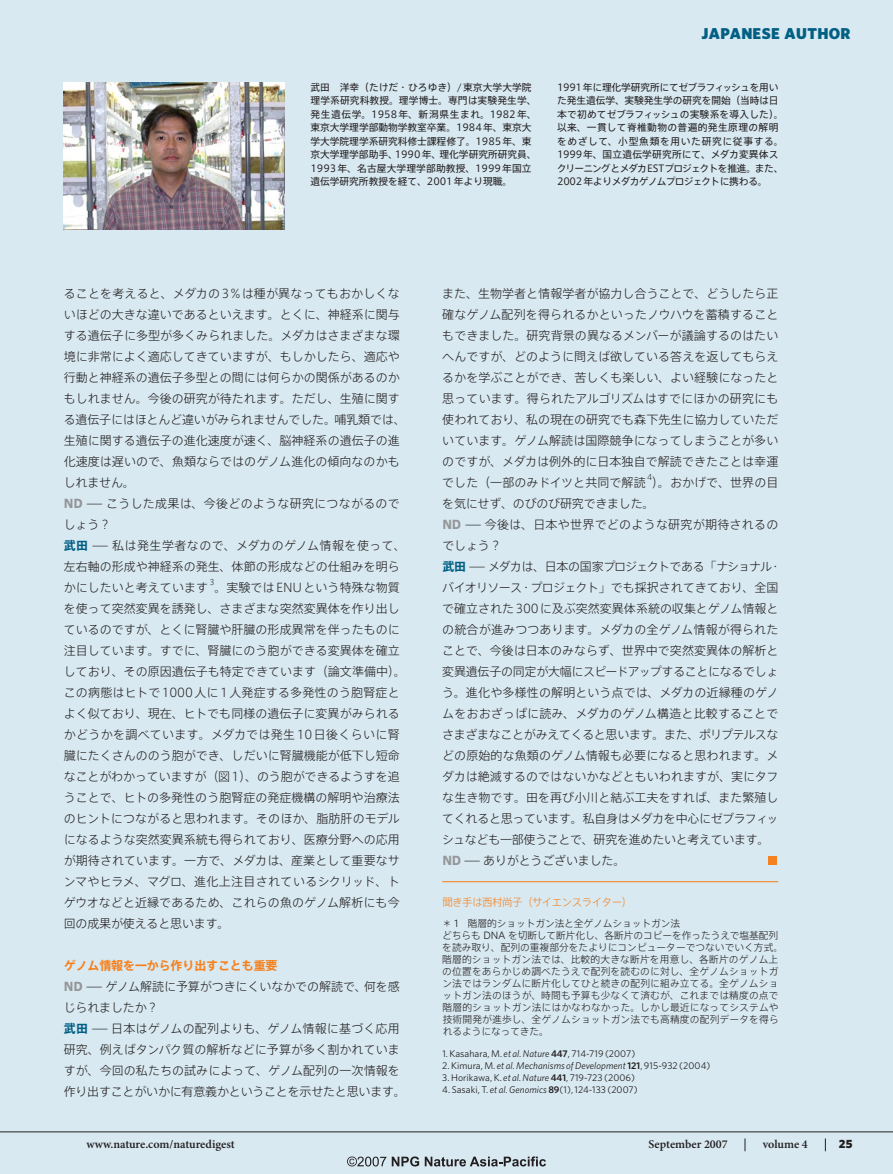
<style>
.page{position:relative;width:893px;height:1174px;background:#d8e9f1}
.page>*{position:absolute;margin:0;border:0;box-sizing:border-box;transform-origin:0 0}
.t1{font:900 15.75px "Whitney";letter-spacing:.02em;color:#015f84}
.t2{font:300 12px/21px "Axis Std";color:#231f20}
.t3{font:300 12px/21px "Axis Std";color:#231f20;scale:1.5 1}
.t4{font:600 12px "Minion Pro";color:#231f20}
.t5{font:900 12px "Whitney";color:#231f20}
.t6{font:300 10.5px "Axis Std";letter-spacing:-.05em;color:#f58220}
.t7{font:9.75px/13.5px "Axis Std";letter-spacing:-.005em;color:#231f20}
.t8{font:300 9.75px/12px "Axis Std";letter-spacing:.015em;color:#231f20}
.t9{font:9.75px "Whitney";letter-spacing:.005em;color:#231f20}
.t10{font:italic 9.75px "Whitney";letter-spacing:.005em;color:#231f20}
.t11{font:300 7.8px "Axis Std";color:#231f20}
.s1{font-weight:800;color:#939598}
.s2{font-weight:700;color:#015f84}
.s3{font-weight:700;color:#f58220}
.s4{font-family:"Whitney";font-weight:400;font-size:10.8px}
.s5{font-style:italic}
.s6{font-weight:600}
.s7{font-style:normal}
.s8{font-weight:600;font-style:normal}
</style>
<div class="page">
<img style="left:64px;top:82px;width:221px;height:148px">
<hr style="left:0;top:1131px;width:893px;height:1px;background:#231f20">
<hr style="left:442px;top:881px;width:336px;height:1px;background:#f58220">
<div style="left:768px;top:856px;width:9px;height:8px;background:#f58220"></div>
<svg style="left:825px;top:1138px;width:1px;height:13px"></svg>
<svg style="left:745px;top:1138px;width:1px;height:13px"></svg>
<svg style="left:347px;top:1156px;width:39px;height:10px"></svg>
<svg style="left:392px;top:1156px;width:27px;height:10px"></svg>
<svg style="left:425px;top:1156px;width:121px;height:10px"></svg>
<h1 class="t1" style="left:701px;top:24px;width:151px">JAPANESE AUTHOR</h1>
<p class="t7" style="left:310px;top:80px;width:228px">武田　洋幸（たけだ・ひろゆき）/東京大学大学院理学系研究科教授。理学博士。専門は実験発生学、発生遺伝学。1958 年、新潟県生まれ。1982 年、東京大学理学部動物学教室卒業。1984年、東京大学大学院理学系研究科修士課程修了。1985年、東京大学理学部助手、1990年、理化学研究所研究員、<br>1993年、名古屋大学理学部助教授、1999年国立遺伝学研究所教授を経て、2001年より現職。</p>
<p class="t7" style="left:557px;top:80px;width:228px">1991年に理化学研究所にてゼブラフィッシュを用いた発生遺伝学、実験発生学の研究を開始（当時は日本で初めてゼブラフィッシュの実験系を導入した）。以来、一貫して脊椎動物の普遍的発生原理の解明をめざして、小型魚類を用いた研究に従事する。<br>1999年、国立遺伝学研究所にて、メダカ変異体スクリーニングとメダカESTプロジェクトを推進。また、<br>2002年よりメダカゲノムプロジェクトに携わる。</p>
<p class="t2" style="left:64px;top:282px;width:343px">ることを考えると、メダカの3％は種が異なってもおかしくないほどの大きな違いであるといえます。とくに、神経系に関与する遺伝子に多型が多くみられました。メダカはさまざまな環境に非常によく適応してきていますが、もしかしたら、適応や行動と神経系の遺伝子多型との間には何らかの関係があるのかもしれません。今後の研究が待たれます。ただし、生殖に関する遺伝子にはほとんど違いがみられませんでした。哺乳類では、生殖に関する遺伝子の進化速度が速く、脳神経系の遺伝子の進化速度は遅いので、魚類ならではのゲノム進化の傾向なのかもしれません。<br><span class="s1">ND</span> — こうした成果は、今後どのような研究につながるのでしょう？<br><span class="s2">武田</span> — 私は発生学者なので、メダカのゲノム情報を使って、左右軸の形成や神経系の発生、体節の形成などの仕組みを明らかにしたいと考えています</p>
<p class="t11" style="left:209px;top:576px;width:7px">3</p>
<p class="t2" style="left:64px;top:576px;width:344px;text-indent:151px">。実験ではENUという特殊な物質を使って突然変異を誘発し、さまざまな突然変異体を作り出しているのですが、とくに腎臓や肝臓の形成異常を伴ったものに注目しています。すでに、腎臓にのう胞ができる変異体を確立しており、その原因遺伝子も特定できています（論文準備中）。この病態はヒトで1000人に1人発症する多発性のう胞腎症とよく似ており、現在、ヒトでも同様の遺伝子に変異がみられるかどうかを調べています。メダカでは発生10日後くらいに腎臓にたくさんののう胞ができ、しだいに腎臓機能が低下し短命なことがわかっていますが（図1）、のう胞ができるようすを追うことで、ヒトの多発性のう胞腎症の発症機構の解明や治療法のヒントにつながると思われます。そのほか、脂肪肝のモデルになるような突然変異系統も得られており、医療分野への応用が期待されています。一方で、メダカは、産業として重要なサンマやヒラメ、マグロ、進化上注目されているシクリッド、トゲウオなどと近縁であるため、これらの魚のゲノム解析にも今回の成果が使えると思います。</p>
<p class="t3" style="left:64px;top:954px;width:230px"><span class="s3">ゲノム情報を一から作り出すことも重要<br></span><span class="s1">ND</span> — ゲノム解読に予算がつきにくいなかでの解読で、何を感じられましたか？<br><span class="s2">武田</span> — 日本はゲノムの配列よりも、ゲノム情報に基づく応用研究、例えばタンパク質の解析などに予算が多く割かれていますが、今回の私たちの試みによって、ゲノム配列の一次情報を作り出すことがいかに有意義かということを示せたと思います。</p>
<p class="t2" style="left:442px;top:282px;width:338px;text-align:justify">また、生物学者と情報学者が協力し合うことで、どうしたら正確なゲノム配列を得られるかといったノウハウを蓄積することもできました。研究背景の異なるメンバーが議論するのはたいへんですが、どのように問えば欲している答えを返してもらえるかを学ぶことができ、苦しくも楽しい、よい経験になったと思っています。得られたアルゴリズムはすでにほかの研究にも使われており、私の現在の研究でも森下先生に協力していただいています。ゲノム解読は国際競争になってしまうことが多いのですが、メダカは例外的に日本独自で解読できたことは幸運でした（一部のみドイツと共同で解読</p>
<p class="t11" style="left:647px;top:471px;width:7px">4</p>
<p class="t2" style="left:442px;top:471px;width:341px;text-indent:210px">）。おかげで、世界の目を気にせず、のびのび研究できました。<br><span class="s1">ND</span> — 今後は、日本や世界でどのような研究が期待されるのでしょう？<br><span class="s2">武田</span> — メダカは、日本の国家プロジェクトである「ナショナル・バイオリソース・プロジェクト」でも採択されてきており、全国で確立された300に及ぶ突然変異体系統の収集とゲノム情報との統合が進みつつあります。メダカの全ゲノム情報が得られたことで、今後は日本のみならず、世界中で突然変異体の解析と変異遺伝子の同定が大幅にスピードアップすることになるでしょう。進化や多様性の解明という点では、メダカの近縁種のゲノムをおおざっぱに読み、メダカのゲノム構造と比較することでさまざまなことがみえてくると思います。また、ポリプテルスなどの原始的な魚類のゲノム情報も必要になると思われます。メダカは絶滅するのではないかなどともいわれますが、実にタフな生き物です。田を再び小川と結ぶ工夫をすれば、また繁殖してくれると思っています。私自身はメダカを中心にゼブラフィッシュなども一部使うことで、研究を進めたいと考えています。<br><span class="s1">ND</span> — ありがとうございました。</p>
<p class="t6" style="left:442px;top:894px;width:191px">聞き手は西村尚子（サイエンスライター）</p>
<p class="t8" style="left:442px;top:917px;width:342px">＊ <span class="s4">1</span> 階層的ショットガン法と全ゲノムショットガン法<br>どちらも <span class="s4">DNA</span> を切断して断片化し、各断片のコピーを作ったうえで塩基配列を読み取り、配列の重複部分をたよりにコンピューターでつないでいく方式。階層的ショットガン法では、比較的大きな断片を用意し、各断片のゲノム上の位置をあらかじめ調べたうえで配列を読むのに対し、全ゲノムショットガン法ではランダムに断片化してひと続きの配列に組み立てる。全ゲノムショットガン法のほうが、時間も予算も少なくて済むが、これまでは精度の点で階層的ショットガン法にはかなわなかった。しかし最近になってシステムや技術開発が進歩し、全ゲノムショットガン法でも高精度の配列データを得られるようになってきた。</p>
<p class="t9" style="left:442px;top:1048px;width:194px">1. Kasahara, M. <span class="s5">et al. Nature</span> <span class="s6">447</span>, 714-719 (2007)</p>
<p class="t10" style="left:442px;top:1060px;width:270px"><span class="s7">2. Kimura, M.</span> et al. Mechanisms of Development <span class="s8">121</span><span class="s7">, 915-932 (2004)</span></p>
<p class="t9" style="left:442px;top:1072px;width:194px">3. Horikawa, K. <span class="s5">et al. Nature</span> <span class="s6">441</span>, 719-723 (2006)</p>
<p class="t9" style="left:442px;top:1084px;width:197px">4. Sasaki, T. <span class="s5">et al. Genomics</span> <span class="s6">89</span>(1), 124-133 (2007)</p>
<p class="t4" style="left:86px;top:1137px;width:150px">www.nature.com/naturedigest</p>
<p class="t4" style="left:648px;top:1137px;width:81px">September 2007</p>
<p class="t4" style="left:763px;top:1137px;width:47px">volume 4</p>
<p class="t5" style="left:839px;top:1136px;width:15px">25</p>
</div>
